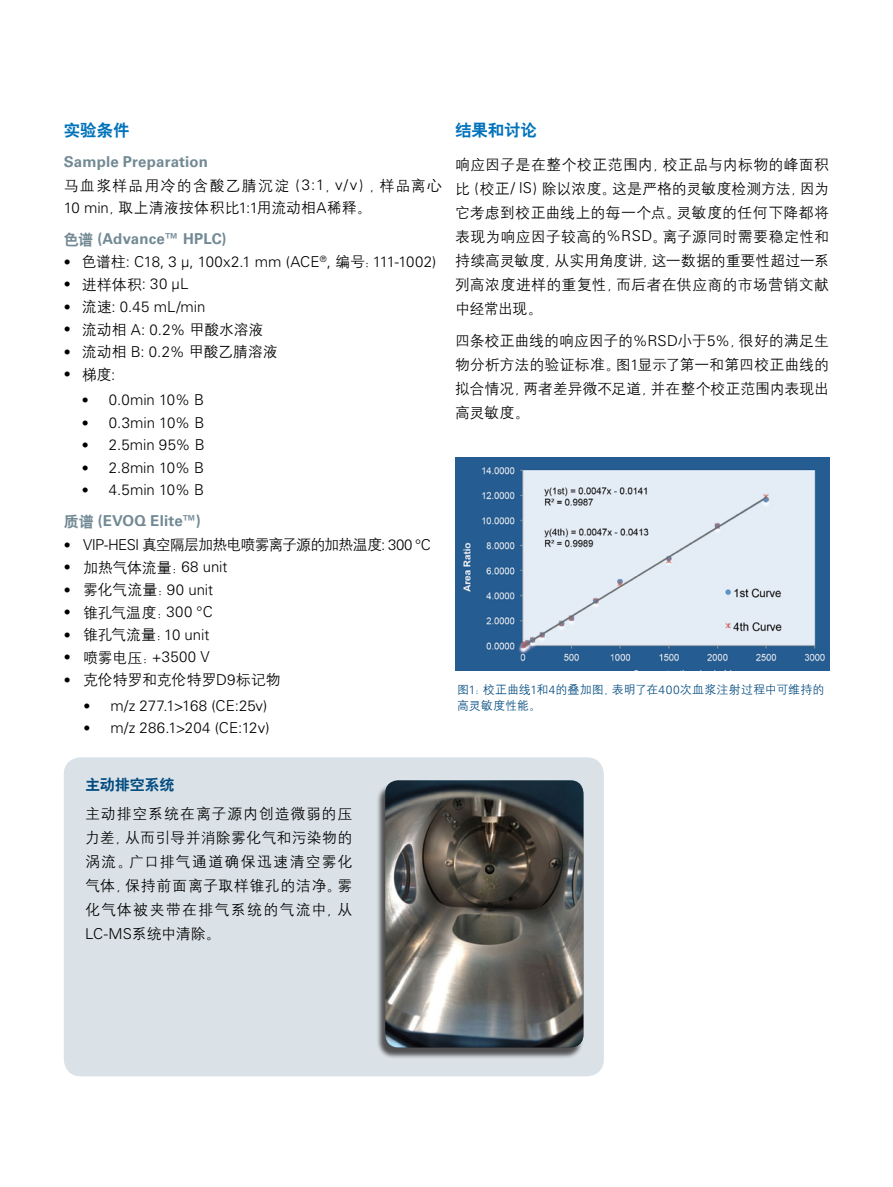
<style>
.page{position:relative;width:893px;height:1187px;background:#fff}
.page>*{position:absolute;margin:0;border:0;box-sizing:border-box;transform-origin:0 0}
.application_body{font:16.5px "H Yb 2 gj";color:#0072bc}
.application_body-2{font:15px/24px "H Yg 2 gj";color:#000;text-align:justify}
.application_body-3{font:300 15px "Univers LT Std";color:#000}
.application_body-4{font:15px/22.5px "H Yg 2 gj";letter-spacing:.055em;color:#000}
.application_body-5{font:700 15px "Univers LT Std";letter-spacing:.01em;color:#738a95}
.application_body-6{font:15px "H Yg 2 gj";letter-spacing:-.02em;color:#000}
.application_body-7{font:15px "H Yg 2 gj";letter-spacing:-.06em;color:#000}
.application_subhead{font:15px "H Yb 2 gj";letter-spacing:-.005em;color:#004a7f}
.application_legend{font:12px/15.8px "H Yg 2 gj";color:#004a7f}
.s1{font-family:"Univers LT Std";font-weight:300}
.s2{font-family:"H Yb 2 gj";font-weight:400}
.s3{font-size:13.8px}
.s4{font-family:"H Yg 2 gj";font-weight:400}
.s5{font-family:"Univers LT Std";font-weight:300;font-size:13.8px}
</style>
<div class="page">
<img style="left:455px;top:457px;width:374px;height:213px">
<div style="left:64px;top:757px;width:540px;height:319px;background:#dae2e7;border-radius:17px"></div>
<div style="left:376px;top:782px;width:207px;height:277px;background:#231f20;opacity:.75"></div>
<img style="left:385px;top:780px;width:198px;height:267px">
<p class="application_body" style="left:64px;top:122px;width:67px">实验条件</p>
<p class="application_body-5" style="left:64px;top:153px;width:146px">Sample Preparation</p>
<p class="application_body-4" style="left:64px;top:174px;width:380px">马血浆样品用冷的含酸乙腈沉淀（<span class="s1">3:1</span>，<span class="s1">v/v</span>），样品离心<br><span class="s1">10 min</span>，取上清液按体积比<span class="s1">1:1</span>用流动相<span class="s1">A</span>稀释。</p>
<p class="application_body-5" style="left:64px;top:229px;width:164px"><span class="s2">色谱</span> (Advance™ HPLC)</p>
<p class="application_body-3" style="left:64px;top:252px;width:374px"><span class="s3">•</span> <span class="s4">色谱柱</span>: C18, 3 μ, 100x2.1 mm (ACE<sup>®</sup>, <span class="s4">编号：</span>111-1002)</p>
<p class="application_body-3" style="left:64px;top:275px;width:126px"><span class="s3">•</span> <span class="s4">进样体积</span>: 30 μL</p>
<p class="application_body-3" style="left:64px;top:297px;width:143px"><span class="s3">•</span> <span class="s4">流速</span>: 0.45 mL/min</p>
<p class="application_body-6" style="left:64px;top:321px;width:201px"><span class="s5">•</span> 流动相 <span class="s1">A: 0.2%</span> 甲酸水溶液</p>
<p class="application_body-6" style="left:64px;top:344px;width:216px"><span class="s5">•</span> 流动相 <span class="s1">B: 0.2%</span> 甲酸乙腈溶液</p>
<p class="application_body-2" style="left:64px;top:362px;width:53px"><span class="s5">•</span> 梯度<span class="s1">:</span></p>
<p class="application_body-3" style="left:82px;top:391px;width:124px"><span class="s3">•</span> 0.0min 10% B</p>
<p class="application_body-3" style="left:82px;top:413px;width:124px"><span class="s3">•</span> 0.3min 10% B</p>
<p class="application_body-3" style="left:82px;top:436px;width:124px"><span class="s3">•</span> 2.5min 95% B</p>
<p class="application_body-3" style="left:82px;top:458px;width:124px"><span class="s3">•</span> 2.8min 10% B</p>
<p class="application_body-3" style="left:82px;top:481px;width:124px"><span class="s3">•</span> 4.5min 10% B</p>
<p class="application_body-5" style="left:64px;top:512px;width:139px"><span class="s2">质谱</span> (EVOQ Elite™)</p>
<p class="application_body-7" style="left:64px;top:537px;width:368px"><span class="s5">•</span> <span class="s1">VIP-HESI</span> 真空隔层加热电喷雾离子源的加热温度<span class="s1">: 300 °C</span></p>
<p class="application_body-2" style="left:64px;top:555px;width:165px"><span class="s5">•</span> 加热气体流量：<span class="s1">68 unit</span></p>
<p class="application_body-2" style="left:64px;top:577px;width:151px"><span class="s5">•</span> 雾化气流量：<span class="s1">90 unit</span></p>
<p class="application_body-2" style="left:64px;top:600px;width:151px"><span class="s5">•</span> 锥孔气温度：<span class="s1">300 °C</span></p>
<p class="application_body-2" style="left:64px;top:622px;width:147px"><span class="s5">•</span> 锥孔气流量：<span class="s1">10 unit</span></p>
<p class="application_body-3" style="left:64px;top:648px;width:147px"><span class="s3">•</span> <span class="s4">喷雾电压：</span>+3500 V</p>
<p class="application_body-6" style="left:64px;top:672px;width:218px"><span class="s5">•</span> 克伦特罗和克伦特罗<span class="s1">D9</span>标记物</p>
<p class="application_body-3" style="left:84px;top:696px;width:185px"><span class="s3">•</span> m/z 277.1&gt;168 (CE:25v)</p>
<p class="application_body-3" style="left:84px;top:719px;width:187px"><span class="s3">•</span> m/z 286.1&gt;204 (CE:12v)</p>
<p class="application_body" style="left:455px;top:122px;width:84px">结果和讨论</p>
<p class="application_body-2" style="left:455px;top:152px;width:376px">响应因子是在整个校正范围内，校正品与内标物的峰面积比（校正<span class="s1">/ IS</span>）除以浓度。这是严格的灵敏度检测方法，因为它考虑到校正曲线上的每一个点。灵敏度的任何下降都将表现为响应因子较高的<span class="s1">%RSD</span>。离子源同时需要稳定性和持续高灵敏度，从实用角度讲，这一数据的重要性超过一系列高浓度进样的重复性，而后者在供应商的市场营销文献中经常出现。</p>
<p class="application_body-2" style="left:455px;top:328px;width:376px">四条校正曲线的响应因子的<span class="s1">%RSD</span>小于<span class="s1">5%</span>，很好的满足生物分析方法的验证标准。图<span class="s1">1</span>显示了第一和第四校正曲线的拟合情况，两者差异微不足道，并在整个校正范围内表现出高灵敏度。</p>
<p class="application_legend" style="left:457px;top:681px;width:369px">图<span class="s1">1</span>：校正曲线<span class="s1">1</span>和<span class="s1">4</span>的叠加图，表明了在<span class="s1">400</span>次血浆注射过程中可维持的高灵敏度性能。</p>
<p class="application_subhead" style="left:85px;top:776px;width:91px">主动排空系统</p>
<p class="application_body-2" style="left:85px;top:801px;width:269px">主动排空系统在离子源内创造微弱的压力差，从而引导并消除雾化气和污染物的涡流。广口排气通道确保迅速清空雾化气体，保持前面离子取样锥孔的洁净。雾化气体被夹带在排气系统的气流中，从<span class="s1">LC-MS</span>系统中清除。</p>
</div>
